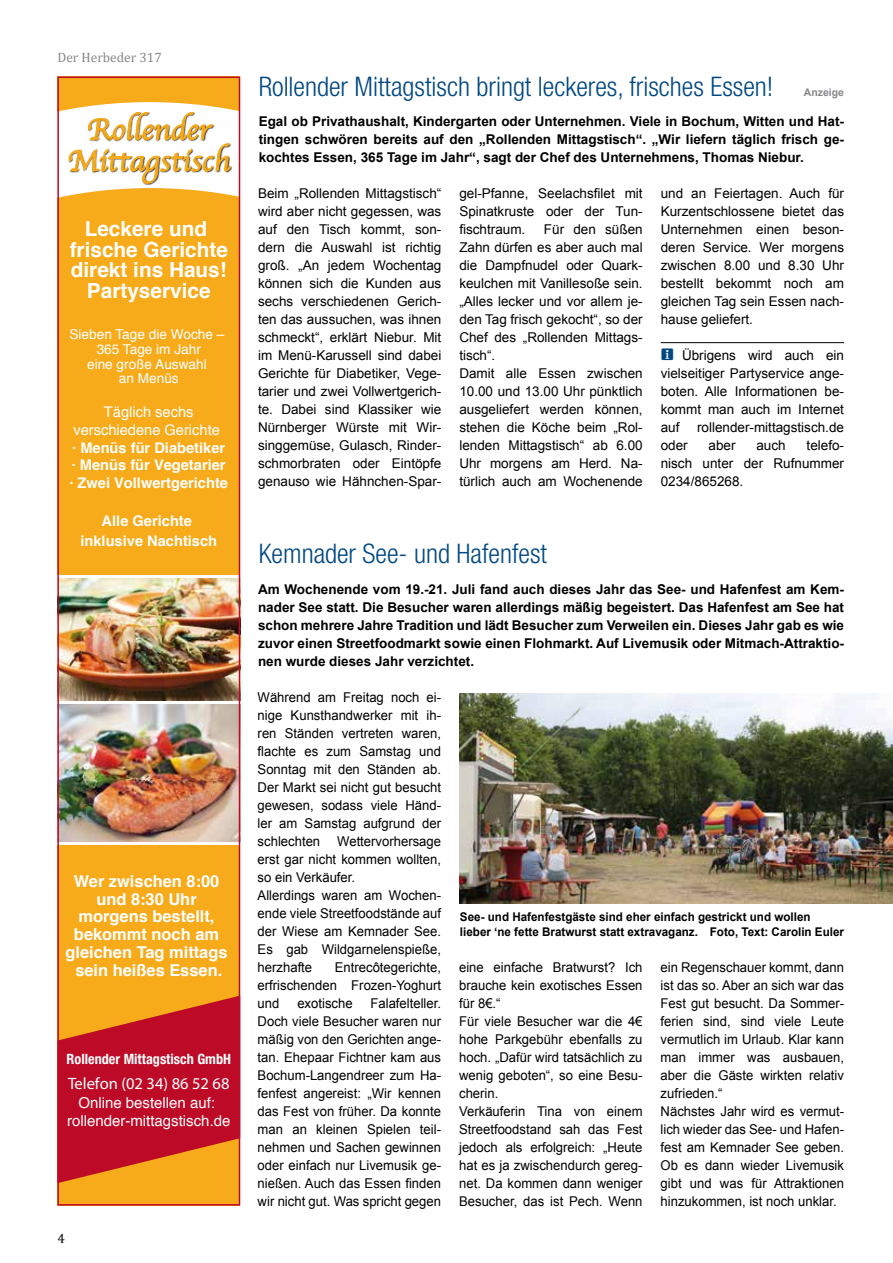
<style>
.page{position:relative;width:893px;height:1263px;background:#fff}
.page>*{position:absolute;margin:0;border:0;box-sizing:border-box;transform-origin:0 0}
.t1{font:31.05px/31.2px "Apple Chancery";color:#f7ab1b;text-align:center}
.t2{font:300 condensed 27px "Helvetica Neue LT Std";color:#004882}
.t3{font:700 20.85px/20.9px "Helvetica";color:#fff;text-align:center}
.t4{font:900 16.5px "Helvetica Neue";color:#fff}
.t5{font:700 16.35px/17.9px "Helvetica";color:#fff;text-align:center}
.t6{font:15px/18px "Helvetica";color:#fff;text-align:center}
.t7{font:700 14.7px/17.5px "Helvetica";color:#fff}
.t8{font:14.7px/17.5px "Helvetica";color:#fff;text-align:center}
.t9{font:700 condensed 14.25px "Helvetica Neue LT Std";color:#fff}
.t10{font:13.65px/14.9px "Helvetica";color:#fff;text-align:center}
.t11{font:13.5px/18px "Arial";color:#000;text-align:justify}
.t12{font:700 13.5px/18px "Arial";color:#000;text-align:justify}
.t13{font:13.5px "Cambria";color:#87888a}
.t14{font:13.5px "Cambria";color:#000}
.t15{font:700 12px/14.4px "Arial";color:#000}
.t16{font:700 10.5px "Arial";color:#87888a}
</style>
<div class="page">
<img style="left:57px;top:77px;width:183px;height:1128px">
<hr style="left:661px;top:342px;width:183px;height:1px;background:#000">
<img style="left:459px;top:693px;width:434px;height:210px">
<p class="t13" style="left:57px;top:49px;width:106px">Der Herbeder 317</p>
<h1 class="t1" style="left:67px;top:114px;width:164px">Rollender<br>Mittagstisch</h1>
<h3 class="t3" style="left:70px;top:218px;width:160px">Leckere und frische Gerichte direkt ins Haus!<br>Partyservice</h3>
<p class="t10" style="left:70px;top:327px;width:156px">Sieben Tage die Woche –<br>365 Tage im Jahr<br>eine große Auswahl<br>an Menüs</p>
<p class="t8" style="left:73px;top:404px;width:148px">Täglich sechs verschiedene Gerichte</p>
<p class="t7" style="left:69px;top:439px;width:160px">· Menüs für Diabetiker · Menüs für Vegetarier · Zwei Vollwertgerichte</p>
<p class="t7" style="left:80px;top:511px;width:138px;line-height:19.5px;text-align:center">Alle Gerichte inklusive Nachtisch</p>
<p class="t5" style="left:65px;top:872px;width:164px">Wer zwischen 8:00 und 8:30 Uhr morgens bestellt, bekommt noch am gleichen Tag mittags sein heißes Essen.</p>
<p class="t9" style="left:67px;top:1050px;width:166px">Rollender Mittagstisch GmbH</p>
<p class="t4" style="left:68px;top:1073px;width:163px">Telefon (02 34) 86 52 68</p>
<p class="t6" style="left:67px;top:1094px;width:165px">Online bestellen auf: rollender-mittagstisch.de</p>
<p class="t14" style="left:57px;top:1230px;width:9px">4</p>
<h2 class="t2" style="left:259px;top:71px;width:516px">Rollender Mittagstisch bringt leckeres, frisches Essen!</h2>
<p class="t16" style="left:804px;top:85px;width:42px">Anzeige</p>
<p class="t12" style="left:259px;top:113px;width:587px">Egal ob Privathaushalt, Kindergarten oder Unternehmen. Viele in Bochum, Witten und Hat&shy;tingen schwören bereits auf den „Rollenden Mittagstisch“. „Wir liefern täglich frisch ge&shy;kochtes Essen, 365 Tage im Jahr“, sagt der Chef des Unternehmens, Thomas Niebur.</p>
<p class="t11" style="left:258px;top:184px;width:185px">Beim „Rollenden Mittagstisch“ wird aber nicht gegessen, was auf den Tisch kommt, son&shy;dern die Auswahl ist richtig groß. „An jedem Wochentag können sich die Kunden aus sechs verschiedenen Gerich&shy;ten das aussuchen, was ihnen schmeckt“, erklärt Niebur. Mit im Menü-Karussell sind dabei Gerichte für Diabetiker, Vege&shy;tarier und zwei Vollwertgerich&shy;te. Dabei sind Klassiker wie Nürnberger Würste mit Wir&shy;singgemüse, Gulasch, Rinder&shy;schmorbraten oder Eintöpfe genauso wie Hähnchen-Spar-</p>
<p class="t11" style="left:459px;top:184px;width:185px">gel-Pfanne, Seelachsfilet mit Spinatkruste oder der Tun&shy;fischtraum.</p>
<p class="t11" style="left:459px;top:220px;width:185px;text-align:left;text-indent:85px">Für den süßen<br>Zahn dürfen es aber auch mal die Dampfnudel oder Quark&shy;keulchen mit Vanillesoße sein. „Alles lecker und vor allem je&shy;den Tag frisch gekocht“, so der<br>Chef des „Rollenden Mittags&shy;tisch“.<br>Damit alle Essen zwischen<br>10.00 und 13.00 Uhr pünktlich ausgeliefert werden können, stehen die Köche beim „Rol&shy;lenden Mittagstisch“ ab 6.00<br>Uhr morgens am Herd. Na&shy;türlich auch am Wochenende</p>
<p class="t11" style="left:661px;top:184px;width:185px">und an Feiertagen. Auch für Kurzentschlossene bietet das Unternehmen einen beson&shy;deren Service. Wer morgens zwischen 8.00 und 8.30 Uhr bestellt bekommt noch am gleichen Tag sein Essen nach&shy;hause geliefert.</p>
<p class="t11" style="left:661px;top:346px;width:185px;text-indent:21px">Übrigens wird auch ein vielseitiger Partyservice ange&shy;boten. Alle Informationen be&shy;kommt man auch im Internet auf</p>
<p class="t11" style="left:697px;top:418px;width:149px">rollender-mittagstisch.de</p>
<p class="t11" style="left:661px;top:436px;width:185px;text-indent:146px">telefo&shy;nisch unter der Rufnummer 0234/865268.</p>
<p class="t11" style="left:661px;top:436px;width:29px">oder</p>
<p class="t11" style="left:709px;top:436px;width:29px">aber</p>
<p class="t11" style="left:756px;top:436px;width:31px">auch</p>
<h2 class="t2" style="left:259px;top:537px;width:290px">Kemnader See- und Hafenfest</h2>
<p class="t12" style="left:258px;top:581px;width:588px">Am Wochenende vom 19.-21. Juli fand auch dieses Jahr das See- und Hafenfest am Kem&shy;nader See statt. Die Besucher waren allerdings mäßig begeistert. Das Hafenfest am See hat schon mehrere Jahre Tradition und lädt Besucher zum Verweilen ein. Dieses Jahr gab es wie zuvor einen Streetfoodmarkt sowie einen Flohmarkt. Auf Livemusik oder Mitmach-Attraktio&shy;nen wurde dieses Jahr verzichtet.</p>
<p class="t11" style="left:258px;top:688px;width:185px">Während am Freitag noch ei&shy;nige Kunsthandwerker mit ih&shy;ren Ständen vertreten waren, flachte es zum Samstag und Sonntag mit den Ständen ab.<br>Der Markt sei nicht gut besucht gewesen, sodass viele Händ&shy;ler am Samstag aufgrund der schlechten</p>
<p class="t11" style="left:258px;top:832px;width:185px;text-align:left;text-indent:80px">Wettervorhersage erst gar nicht kommen wollten, so ein Verkäufer.<br>Allerdings waren am Wochen&shy;ende viele Streetfoodstände auf der Wiese am Kemnader See.<br>Es gab Wildgarnelenspieße, herzhafte</p>
<p class="t11" style="left:258px;top:958px;width:185px;text-indent:77px">Entrecôtegerichte, erfrischenden Frozen-Yoghurt und</p>
<p class="t11" style="left:258px;top:994px;width:185px;text-indent:113px">Falafelteller.<br>Doch viele Besucher waren nur mäßig von den Gerichten ange&shy;tan. Ehepaar Fichtner kam aus Bochum-Langendreer zum Ha&shy;fenfest angereist: „Wir kennen das Fest von früher. Da konnte man an kleinen Spielen teil&shy;nehmen und Sachen gewinnen oder einfach nur Livemusik ge&shy;nießen. Auch das Essen finden wir nicht gut. Was spricht gegen</p>
<p class="t11" style="left:297px;top:994px;width:57px">exotische</p>
<p class="t15" style="left:460px;top:910px;width:386px">See- und Hafenfestgäste sind eher einfach gestrickt und wollen lieber ‘ne fette Bratwurst statt extravaganz. Foto, Text: Carolin Euler</p>
<p class="t11" style="left:459px;top:958px;width:185px;text-align:left">eine einfache Bratwurst? Ich brauche kein exotisches Essen für 8€.“<br>Für viele Besucher war die 4€ hohe Parkgebühr ebenfalls zu hoch. „Dafür wird tatsächlich zu wenig geboten“, so eine Besu&shy;cherin.<br>Verkäuferin Tina von einem<br>Streetfoodstand sah das Fest jedoch als erfolgreich: „Heute hat es ja zwischendurch gereg&shy;net. Da kommen dann weniger<br>Besucher, das ist Pech. Wenn</p>
<p class="t11" style="left:661px;top:958px;width:185px;text-align:left">ein Regenschauer kommt, dann ist das so. Aber an sich war das<br>Fest gut besucht. Da Sommer&shy;ferien sind, sind viele Leute vermutlich im Urlaub. Klar kann man immer was ausbauen, aber die Gäste wirkten relativ zufrieden.“<br>Nächstes Jahr wird es vermut&shy;lich wieder das See- und Hafen&shy;fest am Kemnader See geben.<br>Ob es dann wieder Livemusik gibt und was für Attraktionen hinzukommen, ist noch unklar.</p>
</div>
